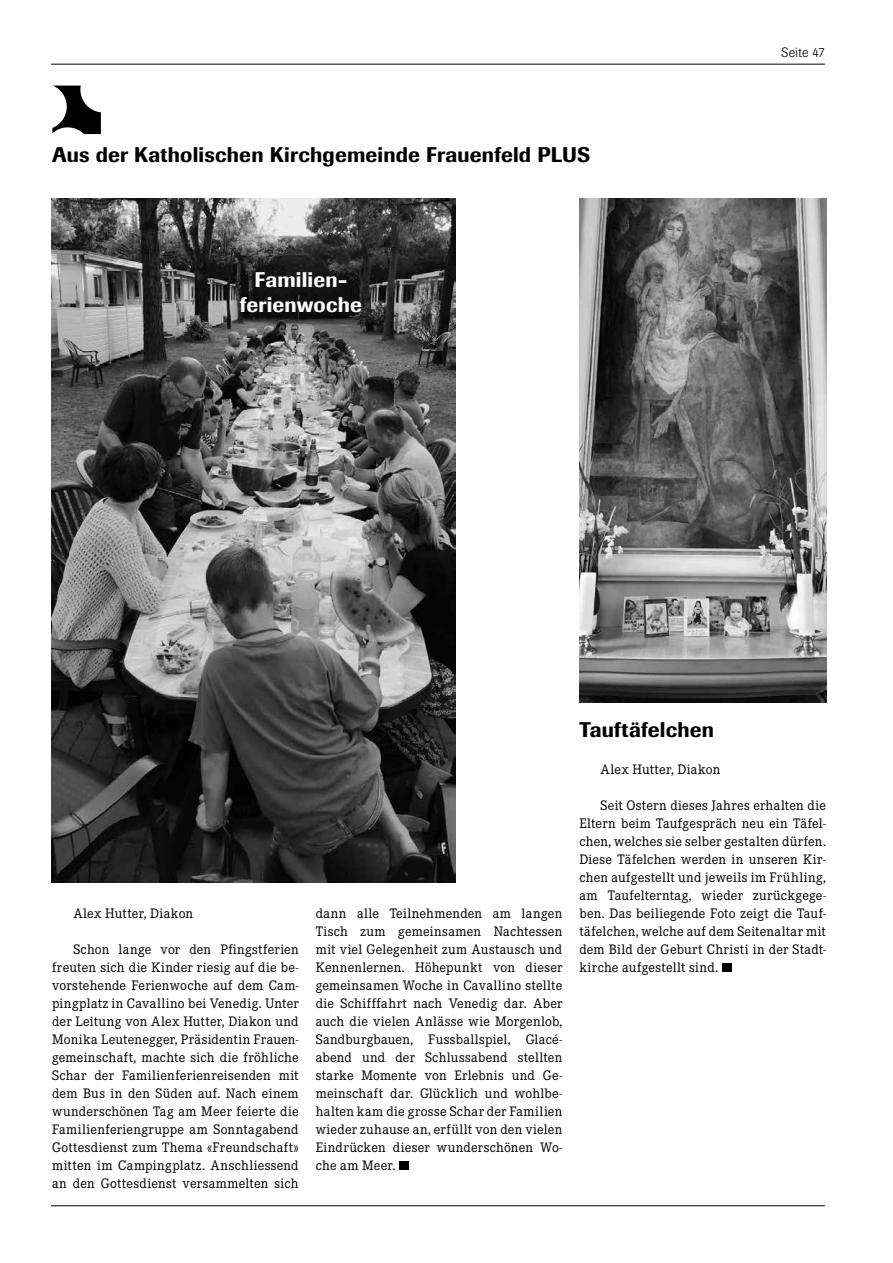
<style>
.page{position:relative;width:893px;height:1263px;background:#fff}
.page>*{position:absolute;margin:0;border:0;box-sizing:border-box;transform-origin:0 0}
.t1{font:500 21px "Imago";letter-spacing:.01em;color:#000}
.t2{font:500 21px/25.2px "Imago";letter-spacing:.01em;color:#fff;text-align:center}
.t3{font:13.5px/18px "Corporate EBQ";letter-spacing:.015em;color:#000;text-align:justify}
.t4{font:700 13.5px "Corporate EBQ";letter-spacing:.015em;color:#000}
.t5{font:300 13.5px "Imago";letter-spacing:.02em;color:#000}
</style>
<div class="page">
<hr style="left:51px;top:64px;width:774px;height:1px;background:#000">
<hr style="left:51px;top:1205px;width:774px;height:1px;background:#000">
<svg style="left:52px;top:85px;width:49px;height:49px"></svg>
<img style="left:579px;top:198px;width:247px;height:504px">
<img style="left:51px;top:198px;width:404px;height:684px">
<div style="left:722px;top:963px;width:10px;height:9px;background:#000"></div>
<div style="left:399px;top:1161px;width:10px;height:9px;background:#000"></div>
<h1 class="t1" style="left:52px;top:142px;width:540px">Aus der Katholischen Kirchgemeinde Frauenfeld PLUS</h1>
<h1 class="t2" style="left:240px;top:267px;width:124px">Familien&shy;ferienwoche</h1>
<p class="t5" style="left:782px;top:44px;width:46px">Seite 43</p>
<p class="t5" style="left:818px;top:45px;width:8px">7</p>
<p class="t3" style="left:73px;top:904px;width:121px">Alex Hutter, Diakon</p>
<p class="t3" style="left:52px;top:940px;width:248px;text-indent:21px">Schon lange vor den Pfingstferien freuten sich die Kinder riesig auf die be&shy;vorstehende Ferienwoche auf dem Cam&shy;pingplatz in Cavallino bei Venedig. Unter der Leitung von Alex Hutter, Diakon und Monika Leutenegger, Präsidentin Frauen&shy;gemeinschaft, machte sich die fröhliche Schar der Familienferienreisenden mit dem Bus in den Süden auf. Nach einem wunderschönen Tag am Meer feierte die Familienferiengruppe am Sonntagabend Gottesdienst zum Thema «Freundschaft» mitten im Campingplatz. Anschliessend an den Gottesdienst versammelten sich</p>
<p class="t3" style="left:74px;top:939px;width:173px">Immer gut informiert: www.kath-frauenfeldplus.ch</p>
<p class="t4" style="left:52px;top:1012px;width:163px">Kind rbibelwoch nende</p>
<p class="t3" style="left:52px;top:1029px;width:248px;text-indent:21px">Unter der Motto «Circus Talentino:<br>Das Kleine kommt Gross raus» erlebten während zwei Wochen über 170 Kinder abwech lungsreiche Gemeinschaftstage verbunden mit biblischen Geschichten.<br>Neben viel Liedersingen erlebte die Kin&shy;derschar jeden Tag inen kurzen Thea&shy;terimpuls, wo sie in eine neutestamentli&shy;che Bibelgeschichte eingeführt wurde.</p>
<p class="t3" style="left:316px;top:904px;width:248px">dann alle Teilnehmenden am langen Tisch zum gemeinsamen Nachtessen mit viel Gelegenheit zum Austausch und Kennenlernen. Höhepunkt von dieser gemeinsamen Woche in Cavallino stellte die Schifffahrt nach Venedig dar. Aber auch die vielen Anlässe wie Morgenlob, Sandburgbauen, Fussballspiel, Glacé&shy;abend und der Schlussabend stellten starke Momente von Erlebnis und Ge&shy;meinschaft dar. Glücklich und wohlbe&shy;halten kam die grosse Schar der Familien wieder zuhause an, erfüllt von den vielen Eindrücken dieser wunderschönen Wo&shy;che am Meer.</p>
<h1 class="t1" style="left:579px;top:717px;width:136px">Tauftäfelchen</h1>
<p class="t3" style="left:601px;top:760px;width:121px">Alex Hutter, Diakon</p>
<p class="t3" style="left:579px;top:796px;width:248px;text-indent:21px">Seit Ostern dieses Jahres erhalten die Eltern beim Taufgespräch neu ein Täfel&shy;chen, welches sie selber gestalten dürfen.<br>Diese Täfelchen werden in unseren Kir&shy;chen aufgestellt und jeweils im Frühling, am Taufelterntag, wieder zurückgege&shy;ben. Das beiliegende Foto zeigt die Tauf&shy;täfelchen, welche auf dem Seitenaltar mit dem Bild der Geburt Christi in der Stadt&shy;kirche aufgestellt sind.</p>
</div>
